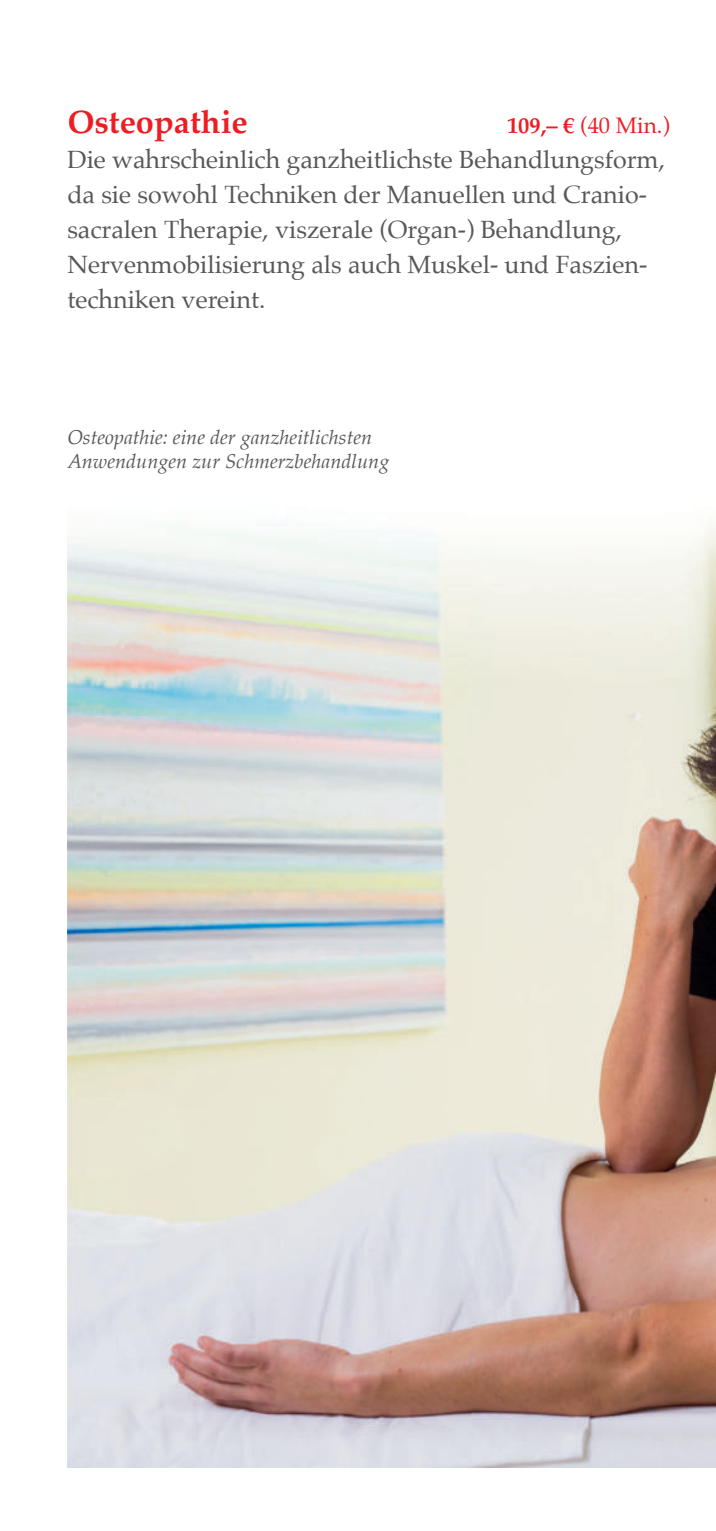
<style>
.page{position:relative;width:716px;height:1531px;background:#fff}
.page>*{position:absolute;margin:0;border:0;box-sizing:border-box;transform-origin:0 0}
.t1{font:700 32.5px "Palatino";color:#ee1d23}
.t2{font:25px/35px "Palatino";color:#57585a}
.t3{font:22.5px "Palatino";color:#ee1d23}
.t4{font:italic 20px/24px "Palatino";color:#57585a}
.s1{font-weight:700}
</style>
<div class="page">
<img style="left:67px;top:522px;width:649px;height:945px">
<h1 class="t1" style="left:67px;top:110px;width:182px">Osteopathie</h1>
<p class="t3" style="left:507px;top:116px;width:164px"><span class="s1">109,– €</span> (40 Min.)</p>
<p class="t2" style="left:67px;top:142px;width:599px">Die wahrscheinlich ganzheitlichste Behandlungsform, da sie sowohl Techniken der Manuellen und Cranio&shy;sacralen Therapie, viszerale (Organ-) Behandlung, Nervenmobilisierung als auch Muskel- und Faszien&shy;techniken vereint.</p>
<p class="t4" style="left:67px;top:428px;width:323px">Osteopathie: eine der ganzheitlichsten<br>Anwendungen zur Schmerzbehandlung</p>
</div>
